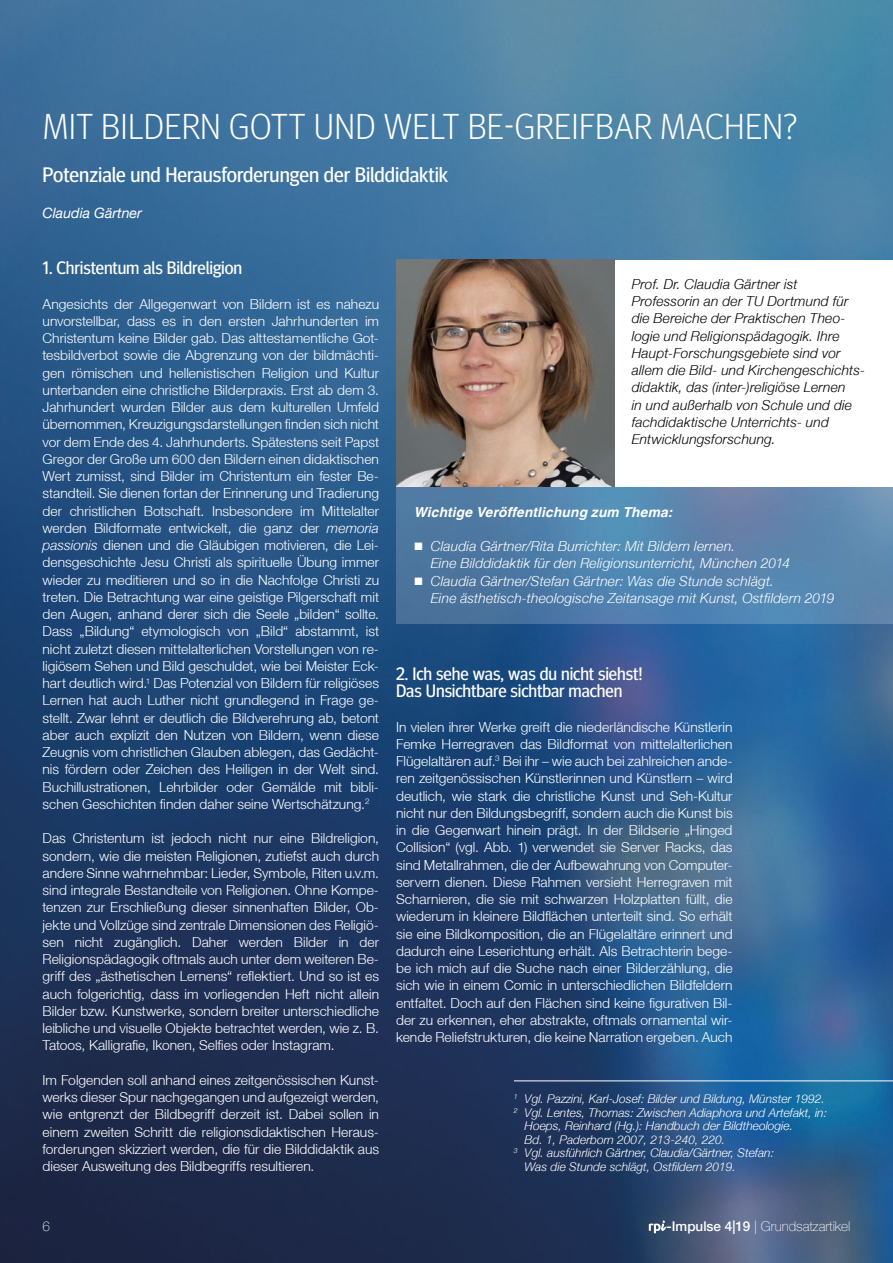
<style>
.page{position:relative;width:893px;height:1263px;background:#fff}
.page>*{position:absolute;margin:0;border:0;box-sizing:border-box;transform-origin:0 0}
.t1{font:300 36px "Meta Headline OT";letter-spacing:.01em;color:#fff}
.t2{font:21px "Meta Headline OT";color:#fff}
.t3{font:18px/17.2px "Meta Headline OT";letter-spacing:-.005em;color:#fff}
.t4{font:italic 14.25px "Helvetica Neue LT";color:#fff}
.t5{font:300 13.8px/17.2px "Helvetica Neue LT";color:#fff;text-align:justify}
.t6{font:italic 300 13.8px/17.2px "Helvetica Neue LT";letter-spacing:.015em;color:#000}
.t7{font:italic 300 13.8px/17.2px "Helvetica Neue LT";letter-spacing:.015em;color:#fff}
.t8{font:italic 700 13.8px "Helvetica LT";letter-spacing:.01em;color:#fff}
.t9{font:100 13.5px "Helvetica Neue LT";color:#fff}
.t10{font:italic 300 12px "Helvetica Neue LT";color:#fff}
.s1{font-style:italic}
.s2{font-weight:500}
</style>
<div class="page">
<img style="left:0;top:0;width:893px;height:1263px">
<hr style="left:514px;top:1080px;width:379px;height:1px;background:#fff">
<div style="left:396px;top:260px;width:497px;height:226px;background:#fff"></div>
<svg style="left:396px;top:487px;width:497px;height:136px;background:#5581ab"></svg>
<img style="left:396px;top:260px;width:219px;height:227px">
<svg style="left:649px;top:1220px;width:18px;height:13px"></svg>
<h1 class="t1" style="left:43px;top:105px;width:756px">MIT BILDERN GOTT UND WELT BE-GREIFBAR MACHEN?</h1>
<h2 class="t2" style="left:43px;top:162px;width:407px">Potenziale und Herausforderungen der Bilddidaktik</h2>
<p class="t4" style="left:43px;top:205px;width:101px">Claudia Gärtner</p>
<h3 class="t3" style="left:43px;top:259px;width:201px">1. Christentum als Bildreligion</h3>
<p class="t5" style="left:43px;top:295px;width:338px">Angesichts der Allgegenwart von Bildern ist es nahezu unvorstellbar, dass es in den ersten Jahrhunderten im Christentum keine Bilder gab. Das alttestamentliche Got&shy;tesbildverbot sowie die Abgrenzung von der bildmächti&shy;gen römischen und hellenistischen Religion und Kultur unterbanden eine christliche Bilderpraxis. Erst ab dem 3.<br>Jahrhundert wurden Bilder aus dem kulturellen Umfeld übernommen, Kreuzigungsdarstellungen finden sich nicht vor dem Ende des 4. Jahrhunderts. Spätestens seit Papst Gregor der Große um 600 den Bildern einen didaktischen Wert zumisst, sind Bilder im Christentum ein fester Be&shy;standteil. Sie dienen fortan der Erinnerung und Tradierung der christlichen Botschaft. Insbesondere im Mittelalter werden Bildformate entwickelt, die ganz der <span class="s1">memoria passionis</span> dienen und die Gläubigen motivieren, die Lei&shy;densgeschichte Jesu Christi als spirituelle Übung immer wieder zu meditieren und so in die Nachfolge Christi zu treten. Die Betrachtung war eine geistige Pilgerschaft mit den Augen, anhand derer sich die Seele „bilden“ sollte.<br>Dass „Bildung“ etymologisch von „Bild“ abstammt, ist nicht zuletzt diesen mittelalterlichen Vorstellungen von re&shy;ligiösem Sehen und Bild geschuldet, wie bei Meister Eck&shy;hart deutlich wird.<sup>1</sup> Das Potenzial von Bildern für religiöses Lernen hat auch Luther nicht grundlegend in Frage ge&shy;stellt. Zwar lehnt er deutlich die Bildverehrung ab, betont aber auch explizit den Nutzen von Bildern, wenn diese Zeugnis vom christlichen Glauben ablegen, das Gedächt&shy;nis fördern oder Zeichen des Heiligen in der Welt sind.<br>Buchillustrationen, Lehrbilder oder Gemälde mit bibli&shy;schen Geschichten finden daher seine Wertschätzung.<sup>2</sup></p>
<p class="t5" style="left:43px;top:830px;width:338px">Das Christentum ist jedoch nicht nur eine Bildreligion, sondern, wie die meisten Religionen, zutiefst auch durch andere Sinne wahrnehmbar: Lieder, Symbole, Riten u.v.m. sind integrale Bestandteile von Religionen. Ohne Kompe&shy;tenzen zur Erschließung dieser sinnenhaften Bilder, Ob&shy;jekte und Vollzüge sind zentrale Dimensionen des Religiö&shy;sen nicht zugänglich. Daher werden Bilder in der Religionspädagogik oftmals auch unter dem weiteren Be&shy;griff des „ästhetischen Lernens“ reflektiert. Und so ist es auch folgerichtig, dass im vorliegenden Heft nicht allein Bilder bzw. Kunstwerke, sondern breiter unterschiedliche leibliche und visuelle Objekte betrachtet werden, wie z. B.<br>Tatoos, Kalligrafie, Ikonen, Selfies oder Instagram.</p>
<p class="t5" style="left:43px;top:1071px;width:338px">Im Folgenden soll anhand eines zeitgenössischen Kunst&shy;werks dieser Spur nachgegangen und aufgezeigt werden, wie entgrenzt der Bildbegriff derzeit ist. Dabei sollen in einem zweiten Schritt die religionsdidaktischen Heraus&shy;forderungen skizziert werden, die für die Bilddidaktik aus dieser Ausweitung des Bildbegriffs resultieren.</p>
<p class="t6" style="left:632px;top:275px;width:235px">Prof. Dr. Claudia Gärtner ist Professorin an der TU Dortmund für die Bereiche der Praktischen Theo&shy;logie und Religionspädagogik. Ihre Haupt-Forschungsgebiete sind vor allem die Bild- und Kirchengeschichts&shy;didaktik, das (inter-)religiöse Lernen<br>in und außerhalb von Schule und die fachdidaktische Unterrichts- und Entwicklungsforschung.</p>
<p class="t8" style="left:414px;top:503px;width:260px">Wichtige Veröffentlichung zum Thema:</p>
<p class="t7" style="left:431px;top:537px;width:361px;text-indent:-17px">■ Claudia Gärtner/Rita Burrichter: Mit Bildern lernen.<br>Eine Bilddidaktik für den Religionsunterricht, München 2014</p>
<p class="t7" style="left:431px;top:572px;width:405px;text-indent:-17px">■ Claudia Gärtner/Stefan Gärtner: Was die Stunde schlägt.<br>Eine ästhetisch-theologische Zeitansage mit Kunst, Ostfildern 2019</p>
<h3 class="t3" style="left:396px;top:665px;width:248px">2. Ich sehe was, was du nicht siehst!<br>Das Unsichtbare sichtbar machen</h3>
<p class="t5" style="left:396px;top:718px;width:338px">In vielen ihrer Werke greift die niederländische Künstlerin Femke Herregraven das Bildformat von mittelalterlichen Flügelaltären auf.<sup>3</sup> Bei ihr – wie auch bei zahlreichen ande&shy;ren zeitgenössischen Künstlerinnen und Künstlern – wird deutlich, wie stark die christliche Kunst und Seh-Kultur nicht nur den Bildungsbegriff, sondern auch die Kunst bis in die Gegenwart hinein prägt. In der Bildserie „Hinged Collision“ (vgl. Abb. 1) verwendet sie Server Racks, das sind Metallrahmen, die der Aufbewahrung von Computer&shy;servern dienen. Diese Rahmen versieht Herregraven mit Scharnieren, die sie mit schwarzen Holzplatten füllt, die wiederum in kleinere Bildflächen unterteilt sind. So erhält sie eine Bildkomposition, die an Flügelaltäre erinnert und dadurch eine Leserichtung erhält. Als Betrachterin bege&shy;be ich mich auf die Suche nach einer Bilderzählung, die sich wie in einem Comic in unterschiedlichen Bildfeldern entfaltet. Doch auf den Flächen sind keine figurativen Bil&shy;der zu erkennen, eher abstrakte, oftmals ornamental wir&shy;kende Reliefstrukturen, die keine Narration ergeben. Auch</p>
<p class="t10" style="left:514px;top:1092px;width:312px"><sup>1</sup> Vgl. Pazzini, Karl-Josef: Bilder und Bildung, Münster 1992.</p>
<p class="t10" style="left:514px;top:1105px;width:315px"><sup>2</sup> Vgl. Lentes, Thomas: Zwischen Adiaphora und Artefakt, in:</p>
<p class="t10" style="left:525px;top:1119px;width:270px">Hoeps, Reinhard (Hg.): Handbuch der Bildtheologie.</p>
<p class="t10" style="left:525px;top:1132px;width:202px">Bd. 1, Paderborn 2007, 213-240, 220.</p>
<p class="t10" style="left:514px;top:1146px;width:262px"><sup>3</sup> Vgl. ausführlich Gärtner, Claudia/Gärtner, Stefan:</p>
<p class="t10" style="left:525px;top:1159px;width:213px">Was die Stunde schlägt, Ostfildern 2019.</p>
<p class="t9" style="left:43px;top:1218px;width:9px">6</p>
<p class="t9" style="left:667px;top:1218px;width:185px"><span class="s2">-Impulse 4|19</span> | Grundsatzartikel</p>
</div>
